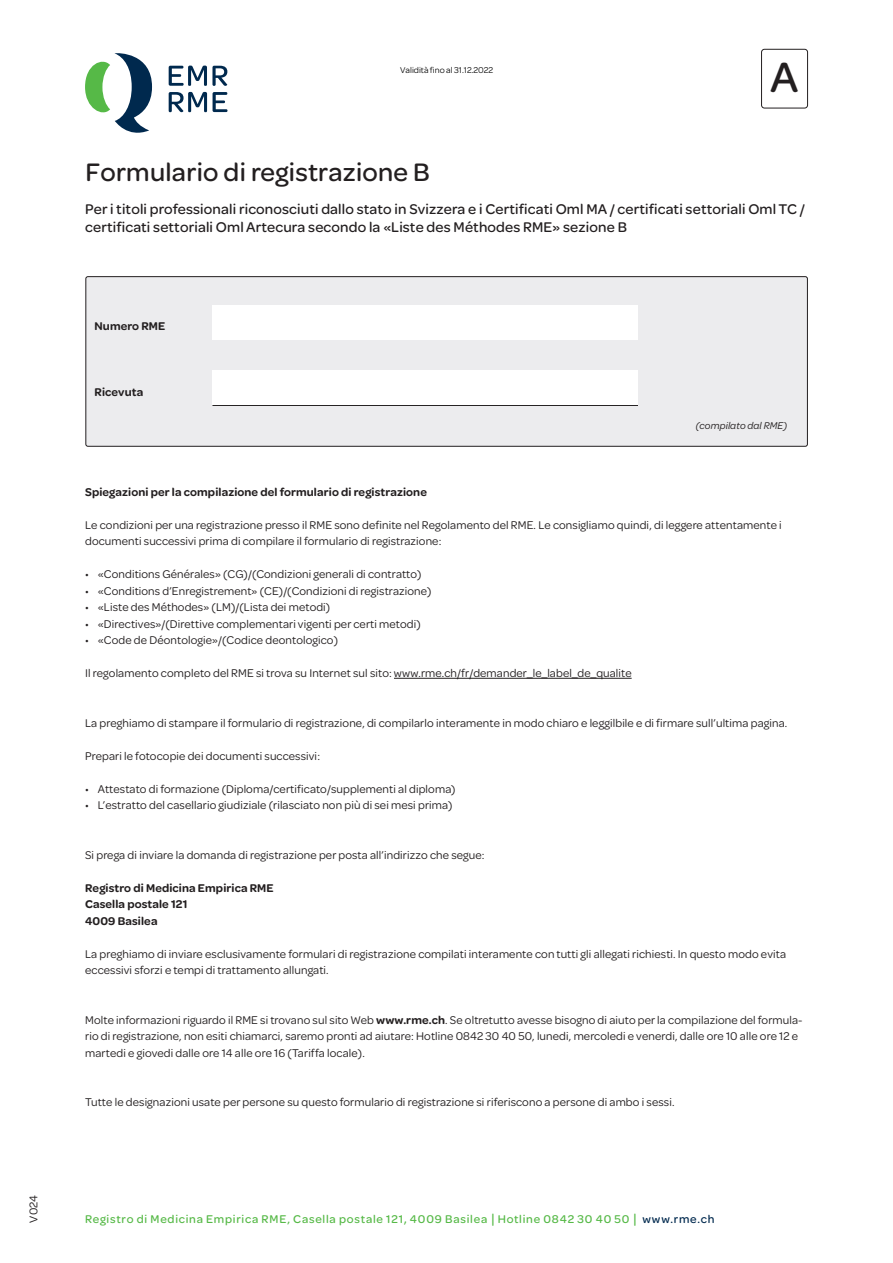
<style>
.page{position:relative;width:893px;height:1263px;background:#fff}
.page>*{position:absolute;margin:0;border:0;box-sizing:border-box;transform-origin:0 0}
._00-ABC{font:500 45px "Omnes";color:#231f20}
._00-Haupttitel{font:500 27px "Omnes";letter-spacing:.01em;color:#231f20}
._02-Titel-FR{font:500 15px/18px "Omnes";letter-spacing:.01em;color:#231f20}
._03-Lauftext-IT{font:12px/16.5px "Omnes";letter-spacing:.01em;color:#231f20}
._03-Lauftext-IT-Bold{font:600 12px "Omnes";letter-spacing:.01em;color:#231f20}
.t1{font:500 12px "Omnes";letter-spacing:.065em;color:#56b947}
._01-Lauftext-DE-Bold{font:600 12px "Omnes";letter-spacing:.01em;color:#231f20}
._03-Info-IT-klein-it{font:italic 10.5px "Omnes";letter-spacing:.01em;color:#231f20}
.t2{font:9px "Omnes";color:#000}
.s1{font-weight:600}
.s2{font-size:14.4px}
.s3{color:#00294e}
</style>
<div class="page">
<svg style="left:85px;top:53px;width:67px;height:80px"></svg>
<svg style="left:169px;top:66px;width:58px;height:20px"></svg>
<svg style="left:169px;top:92px;width:38px;height:20px"></svg>
<svg style="left:213px;top:92px;width:14px;height:20px"></svg>
<div style="left:761px;top:49px;width:47px;height:59px;border:1px solid #231f20;border-radius:3px"></div>
<hr style="left:394px;top:678px;width:238px;height:1px;background:#231f20">
<div style="left:86px;top:277px;width:721px;height:169px;background:#ececee;border-radius:2px"></div>
<div style="left:86px;top:276px;width:722px;height:170px;border:1px solid #231f20;border-radius:2px"></div>
<div style="left:213px;top:306px;width:425px;height:34px;background:#fff"></div>
<div style="left:213px;top:305px;width:425px;height:34px;background:#fff"></div>
<div style="left:213px;top:371px;width:425px;height:35px;background:#231f20"></div>
<div style="left:213px;top:371px;width:425px;height:34px;background:#fff"></div>
<p class="_03-Lauftext-IT" style="left:24px;top:1222px;width:29px;rotate:-90deg">V024</p>
<p class="t2" style="left:400px;top:64px;width:95px">Validità fino al 31.12.2022</p>
<p class="_00-Haupttitel" style="left:85px;top:154px;width:346px">Formulario di registrazione B</p>
<p class="_00-ABC" style="left:770px;top:47px;width:30px">A</p>
<p class="_02-Titel-FR" style="left:85px;top:199px;width:721px">Per i titoli professionali riconosciuti dallo stato in Svizzera e i Certificati Oml MA / certificati settoriali Oml TC / certificati settoriali Oml Artecura secondo la «Liste des Méthodes RME» sezione B</p>
<p class="_03-Lauftext-IT-Bold" style="left:95px;top:317px;width:72px">Numero RME</p>
<p class="_01-Lauftext-DE-Bold" style="left:95px;top:383px;width:50px">Ricevuta</p>
<p class="_03-Info-IT-klein-it" style="left:696px;top:418px;width:93px">(compilato dal RME)</p>
<p class="_03-Lauftext-IT-Bold" style="left:85px;top:483px;width:343px">Spiegazioni per la compilazione del formulario di registrazione</p>
<p class="_03-Lauftext-IT" style="left:85px;top:516px;width:698px">Le condizioni per una registrazione presso il RME sono definite nel Regolamento del RME. Le consigliamo quindi, di leggere attentamente i documenti successivi prima di compilare il formulario di registrazione:</p>
<p class="_03-Lauftext-IT" style="left:85px;top:565px;width:338px">• «Conditions Générales» (CG)/(Condizioni generali di contratto)</p>
<p class="_03-Lauftext-IT" style="left:85px;top:582px;width:348px">• «Conditions d’Enregistrement» (CE)/(Condizioni di registrazione)</p>
<p class="_03-Lauftext-IT" style="left:85px;top:598px;width:247px">• «Liste des Méthodes» (LM)/(Lista dei metodi)</p>
<p class="_03-Lauftext-IT" style="left:85px;top:615px;width:337px">• «Directives»/(Direttive complementari vigenti per certi metodi)</p>
<p class="_03-Lauftext-IT" style="left:85px;top:631px;width:254px">• «Code de Déontologie»/(Codice deontologico)</p>
<p class="_03-Lauftext-IT" style="left:85px;top:664px;width:548px">Il regolamento completo del RME si trova su Internet sul sito: www.rme.ch/fr/demander_le_label_de_qualite</p>
<p class="_03-Lauftext-IT" style="left:85px;top:714px;width:704px">La preghiamo di stampare il formulario di registrazione, di compilarlo interamente in modo chiaro e leggilbile e di firmare sull’ultima pagina.</p>
<p class="_03-Lauftext-IT" style="left:85px;top:747px;width:236px">Prepari le fotocopie dei documenti successivi:</p>
<p class="_03-Lauftext-IT" style="left:85px;top:780px;width:372px">• Attestato di formazione (Diploma/certificato/supplementi al diploma)</p>
<p class="_03-Lauftext-IT" style="left:85px;top:796px;width:369px">• L’estratto del casellario giudiziale (rilasciato non più di sei mesi prima)</p>
<p class="_03-Lauftext-IT" style="left:85px;top:846px;width:401px">Si prega di inviare la domanda di registrazione per posta all’indirizzo che segue:</p>
<p class="_03-Lauftext-IT-Bold" style="left:85px;top:879px;width:190px">Registro di Medicina Empirica RME</p>
<p class="_03-Lauftext-IT-Bold" style="left:85px;top:896px;width:104px">Casella postale 121</p>
<p class="_03-Lauftext-IT-Bold" style="left:85px;top:912px;width:74px">4009 Basilea</p>
<p class="_03-Lauftext-IT" style="left:85px;top:945px;width:702px">La preghiamo di inviare esclusivamente formulari di registrazione compilati interamente con tutti gli allegati richiesti. In questo modo evita eccessivi sforzi e tempi di trattamento allungati.</p>
<p class="_03-Lauftext-IT" style="left:85px;top:1011px;width:719px">Molte informazioni riguardo il RME si trovano sul sito Web <span class="s1">www.rme.ch</span>. Se oltretutto avesse bisogno di aiuto per la compilazione del formula&shy;rio di registrazione, non esiti chiamarci, saremo pronti ad aiutare: Hotline 0842 30 40 50, lunedi, mercoledi e venerdi, dalle ore 10 alle ore 12 e martedi e giovedi dalle ore 14 alle ore 16 (Tariffa locale).</p>
<p class="_03-Lauftext-IT" style="left:85px;top:1093px;width:591px">Tutte le designazioni usate per persone su questo formulario di registrazione si riferiscono a persone di ambo i sessi.</p>
<p class="t1" style="left:85px;top:1211px;width:631px">Registro di Medicina Empirica RME, Casella postale 121<span class="s2">,</span> 4009 Basilea <span class="s2">|</span> Hotline 0842 30 40 50 <span class="s2">|</span> <span class="s3">www.rme.ch</span></p>
</div>
